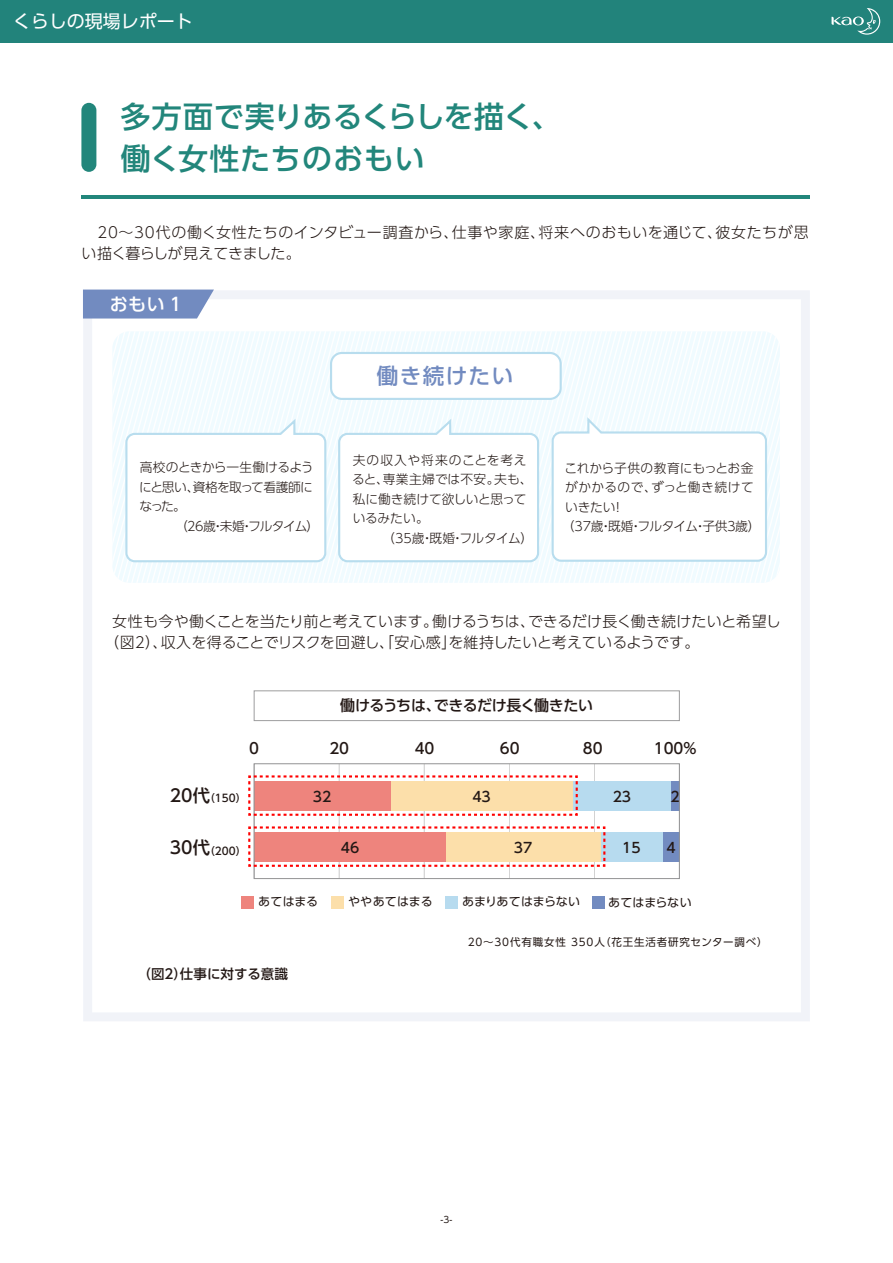
<style>
.page{position:relative;width:893px;height:1263px;background:#fff}
.page>*{position:absolute;margin:0;border:0;box-sizing:border-box;transform-origin:0 0}
.t1{font:500 30px/42px "UD Shin Go Pro";letter-spacing:.02em;color:#22867b}
.t2{font:500 21.6px "UD Shin Go Pro";letter-spacing:.06em;color:#728bc0}
.t3{font:18px "UD Shin Go Pro";color:#fff}
.t4{font:500 18px "UD Shin Go Pro";color:#fff}
.t5{font:300 15px/21px "UD Shin Go Pro";letter-spacing:.005em;color:#231815}
.t6{font:300 15px/21px "UD Shin Go Pro";letter-spacing:.025em;color:#231815}
.t7{font:500 15px "UD Shin Go Pro";letter-spacing:-.02em;color:#231815}
.t8{font:500 14.1px "UD Shin Go Pro";color:#231815}
.t9{font:500 13.5px "UD Shin Go Pro";color:#231815}
.t10{font:300 12.75px/19.5px "UD Shin Go Pro";letter-spacing:-.015em;color:#231815;text-align:justify}
.t11{font:300 12.75px/19.5px "UD Shin Go Pro";letter-spacing:.005em;color:#231815}
.t12{font:300 12.75px "UD Shin Go Pro";letter-spacing:-.07em;color:#231815}
.t13{font:12px "UD Shin Go Pro";letter-spacing:.005em;color:#231815}
.t14{font:10.5px "UD Shin Go Pro";letter-spacing:.08em;color:#231815}
.t15{font:500 10.5px "UD Shin Go Pro";color:#231815}
.t16{font:9px "UD Shin Go Pro";color:#231815}
.s1{font-size:17.25px}
</style>
<div class="page">
<div style="left:0;top:0;width:893px;height:42px;background:#22837b"></div>
<svg style="left:831px;top:8px;width:49px;height:27px"></svg>
<svg style="left:83px;top:291px;width:727px;height:730px"></svg>
<div style="left:83px;top:290px;width:131px;height:28px;background:#728bc0"></div>
<svg style="left:112px;top:331px;width:668px;height:252px"></svg>
<div style="left:241px;top:896px;width:13px;height:12px;background:#ee847d"></div>
<div style="left:331px;top:896px;width:13px;height:12px;background:#fcdfaa"></div>
<div style="left:445px;top:896px;width:13px;height:12px;background:#b7dbef"></div>
<div style="left:592px;top:896px;width:13px;height:12px;background:#728bc0"></div>
<hr style="left:594px;top:764px;width:1px;height:114px;background:#939394">
<hr style="left:509px;top:764px;width:1px;height:114px;background:#939394">
<hr style="left:424px;top:764px;width:1px;height:114px;background:#939394">
<hr style="left:339px;top:764px;width:1px;height:114px;background:#939394">
<div style="left:671px;top:781px;width:8px;height:29px;background:#728bc0"></div>
<div style="left:573px;top:781px;width:98px;height:29px;background:#b7dbef"></div>
<div style="left:663px;top:832px;width:16px;height:29px;background:#728bc0"></div>
<div style="left:600px;top:832px;width:63px;height:29px;background:#b7dbef"></div>
<div style="left:331px;top:353px;width:230px;height:46px;background:#fff;border-radius:11px"></div>
<div style="left:330px;top:352px;width:232px;height:48px;border:2px solid #b8ddee;border-radius:11px"></div>
<div style="left:254px;top:763px;width:426px;height:116px;border:1px solid #939394"></div>
<svg style="left:247px;top:774px;width:332px;height:43px"></svg>
<svg style="left:247px;top:825px;width:359px;height:43px"></svg>
<div style="left:254px;top:690px;width:426px;height:31px;border:1px solid #9d9d9e"></div>
<div style="left:81px;top:103px;width:15px;height:69px;background:#22867b;border-radius:7px"></div>
<hr style="left:81px;top:196px;width:729px;height:3px;background:#22867b">
<h3 class="t3" style="left:13px;top:7px;width:182px">くらしの現場レポート</h3>
<h1 class="t1" style="left:121px;top:94px;width:442px">多方面で実りあるくらしを描く、働く女性たちのおもい</h1>
<p class="t6" style="left:82px;top:221px;width:729px">　20～30代の働く女性たちのインタビュー調査から、仕事や家庭、将来へのおもいを通じて、彼女たちが思い描く暮らしが見えてきました。</p>
<h3 class="t4" style="left:110px;top:289px;width:74px">おもい 1</h3>
<p class="t10" style="left:139px;top:457px;width:176px">高校のときから一生働けるようにと思い、資格を取って看護師になった。</p>
<p class="t12" style="left:175px;top:515px;width:146px">（26歳・未婚・フルタイム）</p>
<h2 class="t2" style="left:377px;top:358px;width:138px">働き続けたい</h2>
<p class="t11" style="left:352px;top:450px;width:182px">夫の収入や将来のことを考えると、専業主婦では不安。夫も、私に働き続けて欲しいと思っているみたい。</p>
<p class="t10" style="left:382px;top:528px;width:152px">（35歳・既婚・フルタイム）</p>
<p class="t10" style="left:562px;top:457px;width:200px;text-align:left">これから子供の教育にもっとお金がかかるので、ずっと働き続けていきたい！<br>（37歳・既婚・フルタイム・子供３歳）</p>
<p class="t5" style="left:104px;top:610px;width:678px;text-indent:8px">女性も今や働くことを当たり前と考えています。働けるうちは、できるだけ長く働き続けたいと希望し（図２）、収入を得ることでリスクを回避し、「安心感」を維持したいと考えているようです。</p>
<p class="t7" style="left:340px;top:693px;width:254px">働けるうちは、できるだけ長く働きたい</p>
<p class="t7" style="left:249px;top:736px;width:11px">0</p>
<p class="t7" style="left:329px;top:736px;width:21px">20</p>
<p class="t7" style="left:415px;top:736px;width:21px">40</p>
<p class="t7" style="left:500px;top:736px;width:21px">60</p>
<p class="t7" style="left:583px;top:736px;width:21px">80</p>
<p class="t7" style="left:654px;top:736px;width:45px">100％</p>
<p class="t15" style="left:170px;top:790px;width:78px"><span class="s1">20代</span>（150）</p>
<p class="t8" style="left:313px;top:785px;width:20px">32</p>
<p class="t8" style="left:472px;top:785px;width:20px">43</p>
<p class="t8" style="left:613px;top:785px;width:20px">23</p>
<p class="t8" style="left:670px;top:785px;width:11px">2</p>
<p class="t8" style="left:341px;top:836px;width:20px">46</p>
<p class="t8" style="left:514px;top:836px;width:20px">37</p>
<p class="t8" style="left:622px;top:836px;width:20px">15</p>
<p class="t8" style="left:666px;top:836px;width:11px">4</p>
<p class="t15" style="left:170px;top:842px;width:78px"><span class="s1">30代</span>（200）</p>
<p class="t13" style="left:258px;top:892px;width:61px">あてはまる</p>
<p class="t13" style="left:348px;top:892px;width:86px">ややあてはまる</p>
<p class="t13" style="left:462px;top:892px;width:120px">あまりあてはまらない</p>
<p class="t13" style="left:608px;top:892px;width:85px">あてはまらない</p>
<p class="t9" style="left:137px;top:963px;width:152px">（図2）仕事に対する意識</p>
<p class="t14" style="left:468px;top:933px;width:301px">20～30代有職女性 350人（花王生活者研究センター調べ）</p>
<p class="t16" style="left:440px;top:1212px;width:13px">-3-</p>
</div>
